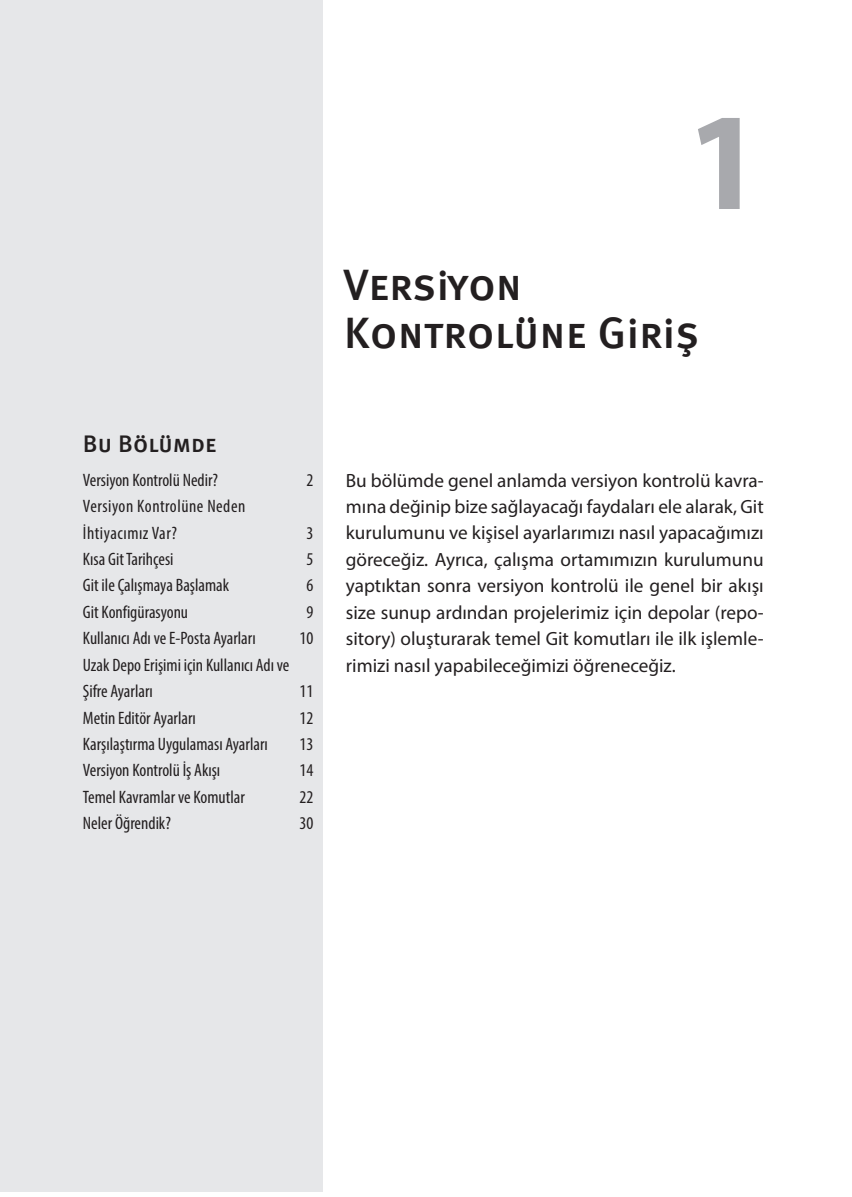
<style>
.page{position:relative;width:852px;height:1197px;background:#fff}
.page>*{position:absolute;margin:0;border:0;box-sizing:border-box;transform-origin:0 0}
.t1{font:700 140px "Myriad Pro";color:#a8a9ad}
.t2{font:44px/48px "Meta Medium LF Caps";color:#231f20}
.t3{font:24px "Meta Medium LF Caps";color:#231f20}
.t4{font:19.2px/26.4px "Myriad Pro";color:#231f20;text-align:justify}
.t5{font:condensed 18px/26.4px "Myriad Pro";color:#231f20}
.t6{font:condensed 18px/26.4px "Myriad Pro";letter-spacing:.03em;color:#231f20}
</style>
<div class="page">
<div style="left:0;top:0;width:323px;height:1191px;background:#e6e7e9"></div>
<h1 class="t1" style="left:686px;top:70px;width:79px">1</h1>
<h2 class="t2" style="left:344px;top:262px;width:357px">Versiyon<br>Kontrolüne Giriş</h2>
<p class="t3" style="left:83px;top:433px;width:135px">Bu Bölümde</p>
<p class="t5" style="left:83px;top:466px;width:137px">Versiyon Kontrolü Nedir?</p>
<p class="t5" style="left:306px;top:466px;width:8px">2</p>
<p class="t6" style="left:83px;top:492px;width:164px">Versiyon Kontrolüne Neden<br>İhtiyacımız Var?</p>
<p class="t5" style="left:306px;top:519px;width:8px">3</p>
<p class="t5" style="left:83px;top:545px;width:92px">Kısa Git Tarihçesi</p>
<p class="t5" style="left:306px;top:545px;width:8px">5</p>
<p class="t5" style="left:83px;top:572px;width:148px">Git ile Çalışmaya Başlamak</p>
<p class="t5" style="left:306px;top:572px;width:8px">6</p>
<p class="t5" style="left:83px;top:598px;width:107px">Git Konfigürasyonu</p>
<p class="t5" style="left:306px;top:598px;width:8px">9</p>
<p class="t5" style="left:83px;top:624px;width:174px">Kullanıcı Adı ve E-Posta Ayarları</p>
<p class="t5" style="left:299px;top:624px;width:15px">10</p>
<p class="t5" style="left:83px;top:651px;width:208px">Uzak Depo Erişimi için Kullanıcı Adı ve<br>Şifre Ayarları</p>
<p class="t5" style="left:299px;top:677px;width:15px">11</p>
<p class="t5" style="left:83px;top:704px;width:114px">Metin Editör Ayarları</p>
<p class="t5" style="left:299px;top:704px;width:15px">12</p>
<p class="t5" style="left:83px;top:730px;width:186px">Karşılaştırma Uygulaması Ayarları</p>
<p class="t5" style="left:299px;top:730px;width:15px">13</p>
<p class="t5" style="left:83px;top:756px;width:139px">Versiyon Kontrolü İş Akışı</p>
<p class="t5" style="left:299px;top:756px;width:15px">14</p>
<p class="t5" style="left:83px;top:783px;width:163px">Temel Kavramlar ve Komutlar</p>
<p class="t5" style="left:299px;top:783px;width:15px">22</p>
<p class="t5" style="left:83px;top:809px;width:89px">Neler Öğrendik?</p>
<p class="t5" style="left:299px;top:809px;width:15px">30</p>
<p class="t4" style="left:346px;top:466px;width:419px">Bu bölümde genel anlamda versiyon kontrolü kavra&shy;mına değinip bize sağlayacağı faydaları ele alarak, Git kurulumunu ve kişisel ayarlarımızı nasıl yapacağımızı göreceğiz. Ayrıca, çalışma ortamımızın kurulumunu yaptıktan sonra versiyon kontrolü ile genel bir akışı size sunup ardından projelerimiz için depolar (repo&shy;sitory) oluşturarak temel Git komutları ile ilk işlemle&shy;rimizi nasıl yapabileceğimizi öğreneceğiz.</p>
</div>
